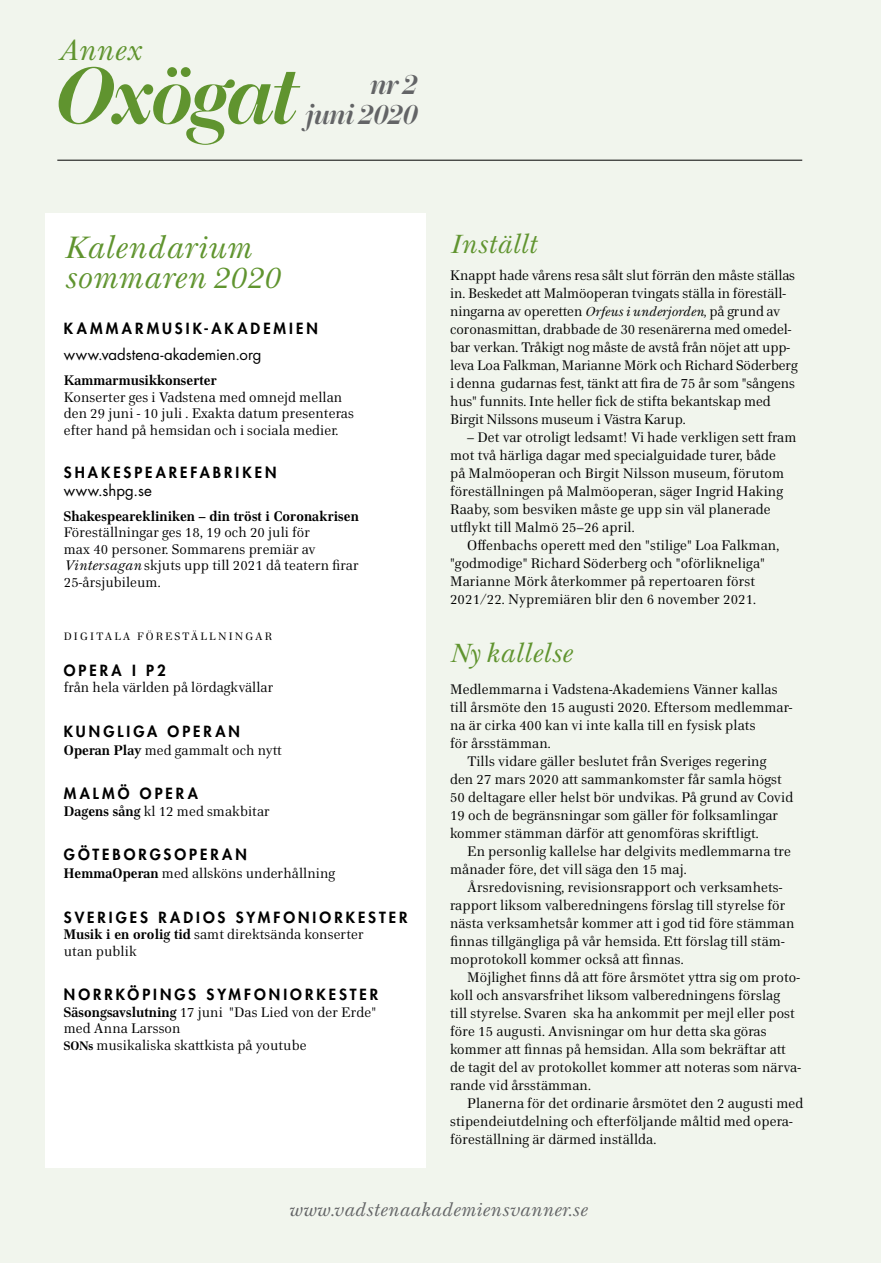
<style>
.page{position:relative;width:881px;height:1263px;background:#fff}
.page>*{position:absolute;margin:0;border:0;box-sizing:border-box;transform-origin:0 0}
.t1{font:italic 30px/30px "Home Text";color:#60942f}
.t2{font:italic 28.05px "Home Text";letter-spacing:-.005em;color:#60942f}
.t3{font:italic 700 27px/30px "Home Display";letter-spacing:-.01em;color:#636466;text-align:right}
.t4{font:italic 25.5px "Home Text";letter-spacing:.005em;color:#60942f}
.t5{font:italic 18px "Home Text";letter-spacing:.01em;color:#636466}
.t6{font:800 15px "Futura Std";letter-spacing:.2em;color:#000}
.t7{font:15px "Futura Std";color:#000}
.t8{font:13.5px/18px "Home Text";letter-spacing:.01em;color:#000}
.t9{font:700 13.5px "Home Text";letter-spacing:.01em;color:#000}
.t10{font:10.5px "Home Text";letter-spacing:.2em;color:#000}
.s1{font-style:italic}
.s2{font-weight:700}
.s3{font-weight:700;font-size:12px}
.s4{font-style:italic;font-size:12.75px}
</style>
<div class="page">
<div style="left:0;top:0;width:880px;height:1263px;background:#f1f5ed"></div>
<div style="left:45px;top:213px;width:380px;height:955px;background:#fff"></div>
<svg style="left:59px;top:67px;width:241px;height:78px"></svg>
<hr style="left:57px;top:160px;width:744px;height:1px;background:#000">
<h2 class="t2" style="left:58px;top:32px;width:84px">Annex</h2>
<h3 class="t3" style="left:304px;top:69px;width:114px">nr 2<br>juni 2020</h3>
<h1 class="t1" style="left:64px;top:232px;width:217px">Kalendarium sommaren 2020</h1>
<p class="t6" style="left:64px;top:319px;width:255px">KAMMARMUSIK-AKADEMIEN</p>
<p class="t7" style="left:64px;top:345px;width:199px">www.vadstena-akademien.org</p>
<p class="t9" style="left:64px;top:372px;width:154px">Kammarmusikkonserter</p>
<p class="t8" style="left:64px;top:389px;width:291px;line-height:16.5px">Konserter ges i Vadstena med omnejd mellan den 29 juni - 10 juli . Exakta datum presenteras efter hand på hemsidan och i sociala medier.</p>
<p class="t6" style="left:64px;top:463px;width:214px">SHAKESPEAREFABRIKEN</p>
<p class="t7" style="left:64px;top:481px;width:89px">www.shpg.se</p>
<p class="t9" style="left:64px;top:507px;width:296px">Shakespearekliniken – din tröst i Coronakrisen</p>
<p class="t8" style="left:64px;top:524px;width:296px;line-height:16.5px">Föreställningar ges 18, 19 och 20 juli för<br>max 40 personer. Sommarens premiär av <span class="s1">Vintersagan</span> skjuts upp till 2021 då teatern firar 25-årsjubileum.</p>
<p class="t10" style="left:64px;top:629px;width:210px">DIGITALA FÖRESTÄLLNINGAR</p>
<p class="t6" style="left:64px;top:661px;width:103px">OPERA I P2</p>
<p class="t8" style="left:64px;top:679px;width:211px">från hela världen på lördagkvällar</p>
<p class="t6" style="left:64px;top:722px;width:177px">KUNGLIGA OPERAN</p>
<p class="t8" style="left:64px;top:741px;width:219px"><span class="s2">Operan Play</span> med gammalt och nytt</p>
<p class="t6" style="left:64px;top:784px;width:135px">MALMÖ OPERA</p>
<p class="t8" style="left:64px;top:802px;width:207px"><span class="s2">Dagens sång</span> kl 12 med smakbitar</p>
<p class="t6" style="left:64px;top:845px;width:184px">GÖTEBORGSOPERAN</p>
<p class="t8" style="left:64px;top:865px;width:273px"><span class="s2">HemmaOperan</span> med allsköns underhållning</p>
<p class="t6" style="left:64px;top:908px;width:345px">SVERIGES RADIOS SYMFONIORKESTER</p>
<p class="t8" style="left:64px;top:926px;width:301px;line-height:16.5px"><span class="s2">Musik i en orolig tid</span> samt direktsända konserter utan publik</p>
<p class="t6" style="left:64px;top:985px;width:316px">NORRKÖPINGS SYMFONIORKESTER</p>
<p class="t8" style="left:64px;top:1004px;width:314px;line-height:16.5px"><span class="s2">Säsongsavslutning</span> 17 juni "Das Lied von der Erde" med Anna Larsson<br><span class="s3">SONs</span> musikaliska skattkista på youtube</p>
<h3 class="t4" style="left:450px;top:227px;width:88px">Inställt</h3>
<p class="t8" style="left:450px;top:266px;width:349px">Knappt hade vårens resa sålt slut förrän den måste ställas in. Beskedet att Malmöoperan tvingats ställa in föreställ&shy;ningarna av operetten <span class="s4">Orfeus i underjorden,</span> på grund av coronasmittan, drabbade de 30 resenärerna med omedel&shy;bar verkan. Tråkigt nog måste de avstå från nöjet att upp&shy;leva Loa Falkman, Marianne Mörk och Richard Söderberg i denna gudarnas fest, tänkt att fira de 75 år som "sångens hus" funnits. Inte heller fick de stifta bekantskap med Birgit Nilssons museum i Västra Karup.</p>
<p class="t8" style="left:450px;top:428px;width:348px;text-indent:17px">– Det var otroligt ledsamt! Vi hade verkligen sett fram mot två härliga dagar med specialguidade turer, både<br>på Malmöoperan och Birgit Nilsson museum, förutom föreställningen på Malmöoperan, säger Ingrid Haking Raaby, som besviken måste ge upp sin väl planerade utflykt till Malmö 25–26 april.</p>
<p class="t8" style="left:450px;top:536px;width:330px;text-indent:17px">Offenbachs operett med den "stilige" Loa Falkman, "godmodige" Richard Söderberg och "oförlikneliga" Marianne Mörk återkommer på repertoaren först 2021/22. Nypremiären blir den 6 november 2021.</p>
<h3 class="t4" style="left:450px;top:637px;width:123px">Ny kallelse</h3>
<p class="t8" style="left:450px;top:680px;width:329px">Medlemmarna i Vadstena-Akademiens Vänner kallas</p>
<p class="t8" style="left:450px;top:698px;width:344px">till årsmöte den 15 augusti 2020. Eftersom medlemmar-</p>
<p class="t8" style="left:450px;top:716px;width:307px">na är cirka 400 kan vi inte kalla till en fysisk plats</p>
<p class="t8" style="left:450px;top:734px;width:102px">för årsstämman.</p>
<p class="t8" style="left:467px;top:752px;width:300px">Tills vidare gäller beslutet från Sveriges regering</p>
<p class="t8" style="left:450px;top:770px;width:333px">den 27 mars 2020 att sammankomster får samla högst</p>
<p class="t8" style="left:450px;top:788px;width:344px">50 deltagare eller helst bör undvikas. På grund av Covid</p>
<p class="t8" style="left:450px;top:806px;width:329px">19 och de begränsningar som gäller för folksamlingar</p>
<p class="t8" style="left:450px;top:824px;width:310px">kommer stämman därför att genomföras skriftligt.</p>
<p class="t8" style="left:467px;top:842px;width:325px">En personlig kallelse har delgivits medlemmarna tre</p>
<p class="t8" style="left:450px;top:860px;width:238px">månader före, det vill säga den 15 maj.</p>
<p class="t8" style="left:467px;top:878px;width:317px">Årsredovisning, revisionsrapport och verksamhets-</p>
<p class="t8" style="left:450px;top:896px;width:337px">rapport liksom valberedningens förslag till styrelse för</p>
<p class="t8" style="left:450px;top:914px;width:346px">nästa verksamhetsår kommer att i god tid före stämman</p>
<p class="t8" style="left:450px;top:932px;width:336px">finnas tillgängliga på vår hemsida. Ett förslag till stäm-</p>
<p class="t8" style="left:450px;top:950px;width:235px">moprotokoll kommer också att finnas.</p>
<p class="t8" style="left:467px;top:968px;width:334px">Möjlighet finns då att före årsmötet yttra sig om proto-</p>
<p class="t8" style="left:450px;top:986px;width:331px">koll och ansvarsfrihet liksom valberedningens förslag</p>
<p class="t8" style="left:450px;top:1004px;width:346px">till styrelse. Svaren ska ha ankommit per mejl eller post</p>
<p class="t8" style="left:450px;top:1022px;width:318px">före 15 augusti. Anvisningar om hur detta ska göras</p>
<p class="t8" style="left:450px;top:1040px;width:337px">kommer att finnas på hemsidan. Alla som bekräftar att</p>
<p class="t8" style="left:450px;top:1058px;width:352px">de tagit del av protokollet kommer att noteras som närva-</p>
<p class="t8" style="left:450px;top:1076px;width:142px">rande vid årsstämman.</p>
<p class="t8" style="left:467px;top:1094px;width:337px">Planerna för det ordinarie årsmötet den 2 augusti med</p>
<p class="t8" style="left:450px;top:1112px;width:344px">stipendeiutdelning och efterföljande måltid med opera-</p>
<p class="t8" style="left:450px;top:1130px;width:208px">föreställning är därmed inställda.</p>
<h3 class="t5" style="left:247px;top:1198px;width:381px">www.vadstena-akademien.org/vanforeningen</h3>
<h3 class="t5" style="left:288px;top:1198px;width:300px">www.vadstenaakademiensvanner.se</h3>
</div>
